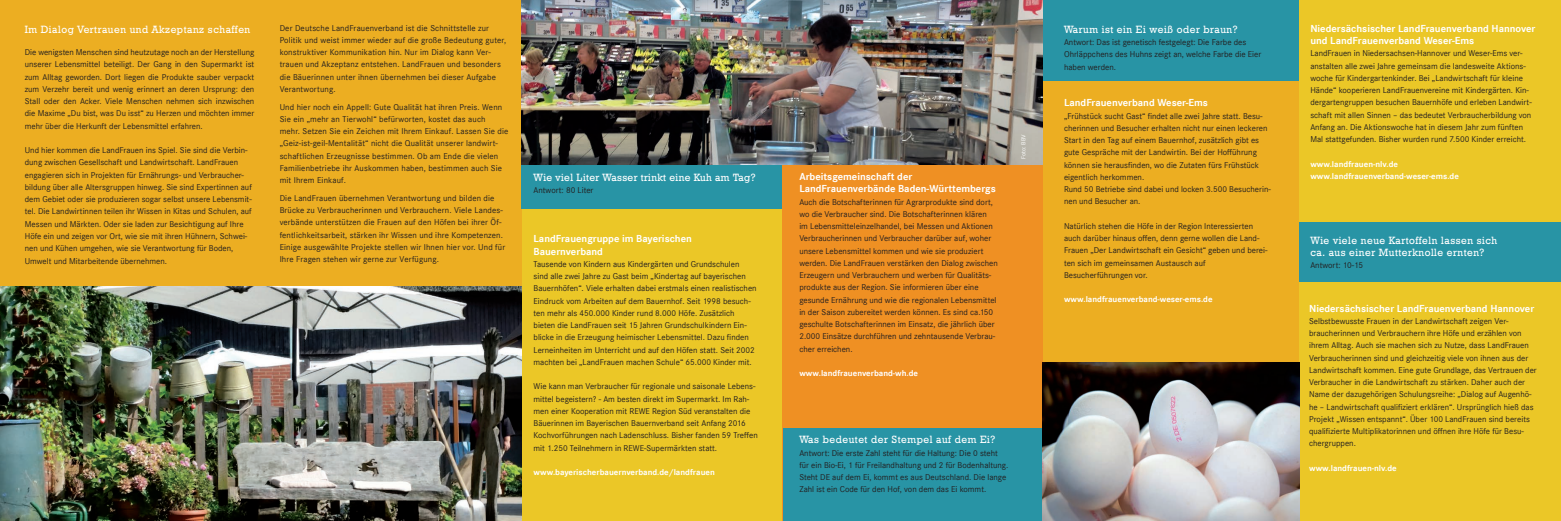
<style>
.page{position:relative;width:1561px;height:521px;background:#fff}
.page>*{position:absolute;margin:0;border:0;box-sizing:border-box;transform-origin:0 0}
.t1{font:700 10.5px/12.2px "Corporate S";color:#fff}
.t2{font:10.5px/12.2px "Geometric Slab 712 BT Medium A";letter-spacing:.05em;color:#fff}
.t3{font:8.75px/12.2px "Corporate S";color:#231f20}
.t4{font:700 8.75px/12.2px "Corporate S";color:#fff}
.t5{font:6.12px "Corporate S";letter-spacing:-.01em;color:#fff}
</style>
<div class="page">
<div style="left:1282px;top:0;width:278px;height:521px;background:#ebc727"></div>
<div style="left:1042px;top:0;width:256px;height:362px;background:#ecae22"></div>
<div style="left:781px;top:159px;width:261px;height:362px;background:#ef9023"></div>
<div style="left:521px;top:160px;width:260px;height:361px;background:#ebc727"></div>
<div style="left:0;top:0;width:521px;height:367px;background:#ecae22"></div>
<div style="left:521px;top:160px;width:260px;height:49px;background:#2894a5"></div>
<div style="left:783px;top:428px;width:259px;height:93px;background:#2894a5"></div>
<div style="left:1042px;top:0;width:256px;height:80px;background:#2894a5"></div>
<div style="left:1298px;top:222px;width:262px;height:60px;background:#2894a5"></div>
<img style="left:1042px;top:362px;width:256px;height:159px">
<img style="left:521px;top:0;width:521px;height:164px">
<img style="left:0;top:286px;width:521px;height:235px">
<p class="t2" style="left:25px;top:23px;width:227px">Im Dialog Vertrauen und Akzeptanz schaffen</p>
<p class="t3" style="left:25px;top:46px;width:231px;text-align:justify">Die wenigsten Menschen sind heutzutage noch an der Herstellung unserer Lebensmittel beteiligt. Der Gang in den Supermarkt ist zum Alltag geworden. Dort liegen die Produkte sauber verpackt zum Verzehr bereit und wenig erinnert an deren Ursprung: den Stall oder den Acker. Viele Menschen nehmen sich inzwischen die Maxime „Du bist, was Du isst“ zu Herzen und möchten immer mehr über die Herkunft der Lebensmittel erfahren.</p>
<p class="t3" style="left:25px;top:144px;width:228px">Und hier kommen die LandFrauen ins Spiel. Sie sind die Verbin&shy;dung zwischen Gesellschaft und Landwirtschaft. LandFrauen engagieren sich in Projekten für Ernährungs- und Verbraucher&shy;bildung über alle Altersgruppen hinweg. Sie sind Expertinnen auf dem Gebiet oder sie produzieren sogar selbst unsere Lebensmit&shy;tel. Die Landwirtinnen teilen ihr Wissen in Kitas und Schulen, auf Messen und Märkten. Oder sie laden zur Besichtigung auf Ihre Höfe ein und zeigen vor Ort, wie sie mit ihren Hühnern, Schwei&shy;nen und Kühen umgehen, wie sie Verantwortung für Boden, Umwelt und Mitarbeitende übernehmen.</p>
<p class="t3" style="left:280px;top:22px;width:228px">Der Deutsche LandFrauenverband ist die Schnittstelle zur Politik und weist immer wieder auf die große Bedeutung guter, konstruktiver Kommunikation hin. Nur im Dialog kann Ver&shy;trauen und Akzeptanz entstehen. LandFrauen und besonders die Bäuerinnen unter ihnen übernehmen bei dieser Aufgabe Verantwortung.</p>
<p class="t3" style="left:280px;top:101px;width:230px">Und hier noch ein Appell: Gute Qualität hat ihren Preis. Wenn Sie ein „mehr an Tierwohl“ befürworten, kostet das auch<br>mehr. Setzen Sie ein Zeichen mit Ihrem Einkauf. Lassen Sie die „Geiz-ist-geil-Mentalität“ nicht die Qualität unserer landwirt&shy;schaftlichen Erzeugnisse bestimmen. Ob am Ende die vielen Familienbetriebe ihr Auskommen haben, bestimmen auch Sie mit Ihrem Einkauf.</p>
<p class="t3" style="left:280px;top:192px;width:227px">Die LandFrauen übernehmen Verantwortung und bilden die Brücke zu Verbraucherinnen und Verbrauchern. Viele Landes&shy;verbände unterstützen die Frauen auf den Höfen bei ihrer Öf&shy;fentlichkeitsarbeit, stärken ihr Wissen und ihre Kompetenzen.<br>Einige ausgewählte Projekte stellen wir Ihnen hier vor. Und für Ihre Fragen stehen wir gerne zur Verfügung.</p>
<p class="t2" style="left:533px;top:171px;width:224px">Wie viel Liter Wasser trinkt eine Kuh am Tag?</p>
<p class="t3" style="left:533px;top:184px;width:61px">Antwort: 80 Liter</p>
<p class="t1" style="left:533px;top:233px;width:160px">LandFrauengruppe im Bayerischen<br>Bauernverband</p>
<p class="t3" style="left:533px;top:258px;width:224px">Tausende von Kindern aus Kindergärten und Grundschulen<br>sind alle zwei Jahre zu Gast beim „Kindertag auf bayerischen Bauernhöfen“. Viele erhalten dabei erstmals einen realistischen Eindruck vom Arbeiten auf dem Bauernhof. Seit 1998 besuch&shy;ten mehr als 450.000 Kinder rund 8.000 Höfe. Zusätzlich bieten die LandFrauen seit 15 Jahren Grundschulkindern Ein&shy;blicke in die Erzeugung heimischer Lebensmittel. Dazu finden Lerneinheiten im Unterricht und auf den Höfen statt. Seit 2002 machten bei „LandFrauen machen Schule“ 65.000 Kinder mit.</p>
<p class="t3" style="left:533px;top:380px;width:226px">Wie kann man Verbraucher für regionale und saisonale Lebens&shy;mittel begeistern? - Am besten direkt im Supermarkt. Im Rah&shy;men einer Kooperation mit REWE Region Süd veranstalten die Bäuerinnen im Bayerischen Bauernverband seit Anfang 2016<br>Kochvorführungen nach Ladenschluss. Bisher fanden 59 Treffen mit 1.250 Teilnehmern in REWE-Supermärkten statt.</p>
<p class="t4" style="left:533px;top:466px;width:183px">www.bayerischerbauernverband.de/landfrauen</p>
<p class="t1" style="left:799px;top:171px;width:198px">Arbeitsgemeinschaft der<br>LandFrauenverbände Baden-Württembergs</p>
<p class="t3" style="left:799px;top:196px;width:200px">Auch die Botschafterinnen für Agrarprodukte sind dort, wo die Verbraucher sind. Die Botschafterinnen klären<br>im Lebensmitteleinzelhandel, bei Messen und Aktionen Verbraucherinnen und Verbraucher darüber auf, woher unsere Lebensmittel kommen und wie sie produziert werden. Die LandFrauen verstärken den Dialog zwischen Erzeugern und Verbrauchern und werben für Qualitäts&shy;produkte aus der Region. Sie informieren über eine gesunde Ernährung und wie die regionalen Lebensmittel in der Saison zubereitet werden können. Es sind ca.150 geschulte Botschafterinnen im Einsatz, die jährlich über 2.000 Einsätze durchführen und zehntausende Verbrau&shy;cher erreichen.</p>
<p class="t4" style="left:799px;top:367px;width:120px">www.landfrauenverband-wh.de</p>
<p class="t5" style="left:1019px;top:159px;width:26px;rotate:-90deg">Foto: BBV</p>
<p class="t2" style="left:799px;top:433px;width:197px">Was bedeutet der Stempel auf dem Ei?</p>
<p class="t3" style="left:799px;top:447px;width:210px">Antwort: Die erste Zahl steht für die Haltung: Die 0 steht für ein Bio-Ei, 1 für Freilandhaltung und 2 für Bodenhaltung.<br>Steht DE auf dem Ei, kommt es aus Deutschland. Die lange Zahl ist ein Code für den Hof, von dem das Ei kommt.</p>
<p class="t2" style="left:1063px;top:23px;width:175px">Warum ist ein Ei weiß oder braun?</p>
<p class="t3" style="left:1063px;top:36px;width:199px">Antwort: Das ist genetisch festgelegt: Die Farbe des<br>Ohrläppchens des Huhns zeigt an, welche Farbe die Eier haben werden.</p>
<p class="t1" style="left:1063px;top:97px;width:145px">LandFrauenverband Weser-Ems</p>
<p class="t3" style="left:1063px;top:110px;width:208px">„Frühstück sucht Gast“ findet alle zwei Jahre statt. Besu&shy;cherinnen und Besucher erhalten nicht nur einen leckeren Start in den Tag auf einem Bauernhof, zusätzlich gibt es gute Gespräche mit der Landwirtin. Bei der Hofführung können sie herausfinden, wo die Zutaten fürs Frühstück eigentlich herkommen.<br>Rund 50 Betriebe sind dabei und locken 3.500 Besucherin&shy;nen und Besucher an.</p>
<p class="t3" style="left:1063px;top:220px;width:205px">Natürlich stehen die Höfe in der Region Interessierten auch darüber hinaus offen, denn gerne wollen die Land-Frauen „Der Landwirtschaft ein Gesicht“ geben und berei&shy;ten sich im gemeinsamen Austausch auf Besucherführungen vor.</p>
<p class="t4" style="left:1063px;top:294px;width:150px">www.landfrauenverband-weser-ems.de</p>
<p class="t1" style="left:1310px;top:22px;width:227px">Niedersächsischer LandFrauenverband Hannover und LandFrauenverband Weser-Ems</p>
<p class="t3" style="left:1310px;top:47px;width:223px">LandFrauen in Niedersachsen-Hannover und Weser-Ems ver&shy;anstalten alle zwei Jahre gemeinsam die landesweite Aktions&shy;woche für Kindergartenkinder. Bei „Landwirtschaft für kleine Hände“ kooperieren LandFrauenvereine mit Kindergärten. Kin&shy;dergartengruppen besuchen Bauernhöfe und erleben Landwirt&shy;schaft mit allen Sinnen – das bedeutet Verbraucherbildung von Anfang an. Die Aktionswoche hat in diesem Jahr zum fünften Mal stattgefunden. Bisher wurden rund 7.500 Kinder erreicht.</p>
<p class="t4" style="left:1310px;top:158px;width:150px">www.landfrauen-nlv.de www.landfrauenverband-weser-ems.de</p>
<p class="t2" style="left:1310px;top:234px;width:188px">Wie viele neue Kartoffeln lassen sich ca. aus einer Mutterknolle ernten?</p>
<p class="t3" style="left:1310px;top:259px;width:54px">Antwort: 10-15</p>
<p class="t1" style="left:1308px;top:302px;width:227px">Niedersächsischer LandFrauenverband Hannover</p>
<p class="t3" style="left:1308px;top:315px;width:229px">Selbstbewusste Frauen in der Landwirtschaft zeigen Ver&shy;braucherinnen und Verbrauchern ihre Höfe und erzählen von ihrem Alltag. Auch sie machen sich zu Nutze, dass LandFrauen Verbraucherinnen sind und gleichzeitig viele von ihnen aus der Landwirtschaft kommen. Eine gute Grundlage, das Vertrauen der Verbraucher in die Landwirtschaft zu stärken. Daher auch der Name der dazugehörigen Schulungsreihe: „Dialog auf Augenhö&shy;he – Landwirtschaft qualifiziert erklären“. Ursprünglich hieß das Projekt „Wissen entspannt“. Über 100 LandFrauen sind bereits qualifizierte Multiplikatorinnen und öffnen ihre Höfe für Besu&shy;chergruppen.</p>
<p class="t4" style="left:1308px;top:462px;width:89px">www.landfrauen-nlv.de</p>
</div>
